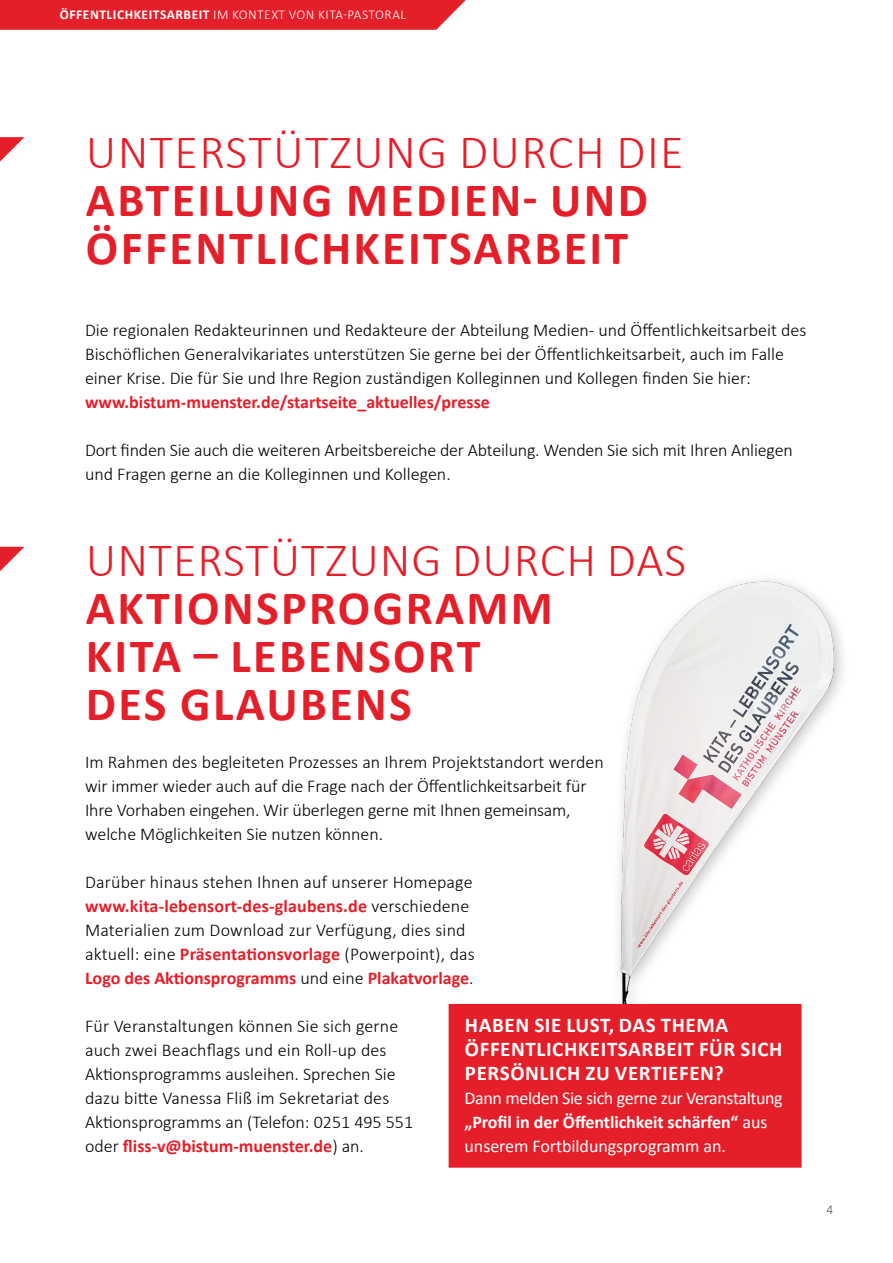
<style>
.page{position:relative;width:893px;height:1263px;background:#fff}
.page>*{position:absolute;margin:0;border:0;box-sizing:border-box;transform-origin:0 0}
.t1{font:700 48px/48px "Calibri";letter-spacing:.05em;color:#e51f29}
.copy_einzug_einspalt{font:700 21px/24px "Calibri";letter-spacing:.03em;color:#fff}
.copy_einzug_einspalt-2{font:300 18px/24px "Calibri";color:#000}
.copy_einzug_einspalt-3{font:700 18px "Calibri";color:#e51f29}
.copy_einzug_einspalt-4{font:18px/24px "Calibri";letter-spacing:-.02em;color:#fff}
.t2{font:300 13.5px "Calibri";letter-spacing:.04em;color:#fff}
.t3{font:300 13.5px "Calibri";color:#575756}
.s1{font-weight:700}
.s2{font-weight:300}
.s3{font-weight:300;color:#000}
.s4{font-weight:700;color:#e51f29}
</style>
<div class="page">
<img style="left:616px;top:579px;width:225px;height:501px">
<div style="left:0;top:0;width:466px;height:30px;background:#e51f29"></div>
<svg style="left:0;top:137px;width:24px;height:25px"></svg>
<svg style="left:0;top:547px;width:24px;height:24px"></svg>
<div style="left:449px;top:1004px;width:352px;height:164px;background:#e51f29"></div>
<p class="t2" style="left:60px;top:6px;width:348px"><span class="s1">ÖFFENTLICHKEITSARBEIT</span> IM KONTEXT VON KITA-PASTORAL</p>
<p class="t1" style="left:86px;top:128px;width:599px"><span class="s2">UNTERSTÜTZUNG DURCH DIE<br></span>ABTEILUNG MEDIEN- UND<br>ÖFFENTLICHKEITSARBEIT</p>
<p class="copy_einzug_einspalt-2" style="left:85px;top:318px;width:723px">Die regionalen Redakteurinnen und Redakteure der Abteilung Medien- und Öffentlichkeitsarbeit des<br>Bischöflichen Generalvikariates unterstützen Sie gerne bei der Öffentlichkeitsarbeit, auch im Falle einer Krise. Die für Sie und Ihre Region zuständigen Kolleginnen und Kollegen finden Sie hier:</p>
<p class="copy_einzug_einspalt-3" style="left:85px;top:391px;width:406px">www.bistum-muenster.de/startseite_aktuelles/presse</p>
<p class="copy_einzug_einspalt-2" style="left:85px;top:438px;width:709px">Dort finden Sie auch die weiteren Arbeitsbereiche der Abteilung. Wenden Sie sich mit Ihren Anliegen und Fragen gerne an die Kolleginnen und Kollegen.</p>
<p class="t1" style="left:86px;top:536px;width:602px"><span class="s2">UNTERSTÜTZUNG DURCH DAS<br></span>AKTIONSPROGRAMM<br>KITA – LEBENSORT<br>DES GLAUBENS</p>
<p class="copy_einzug_einspalt-2" style="left:85px;top:750px;width:520px">Im Rahmen des begleiteten Prozesses an Ihrem Projektstandort werden wir immer wieder auch auf die Frage nach der Öffentlichkeitsarbeit für<br>Ihre Vorhaben eingehen. Wir überlegen gerne mit Ihnen gemeinsam,</p>
<p class="copy_einzug_einspalt-2" style="left:85px;top:822px;width:300px">welche Möglichkeiten Sie nutzen können.</p>
<p class="copy_einzug_einspalt-2" style="left:85px;top:870px;width:389px">Darüber hinaus stehen Ihnen auf unserer Homepage</p>
<p class="copy_einzug_einspalt-3" style="left:85px;top:895px;width:386px">www.kita-lebensort-des-glaubens.de <span class="s3">verschiedene</span></p>
<p class="copy_einzug_einspalt-2" style="left:85px;top:918px;width:382px">Materialien zum Download zur Verfügung, dies sind</p>
<p class="copy_einzug_einspalt-2" style="left:85px;top:942px;width:391px">aktuell: eine <span class="s4">Präsentationsvorlage</span> (Powerpoint), das</p>
<p class="copy_einzug_einspalt-3" style="left:85px;top:967px;width:390px">Logo des Aktionsprogramms <span class="s3">und eine</span> Plakatvorlage<span class="s3">.</span></p>
<p class="copy_einzug_einspalt-2" style="left:85px;top:1014px;width:315px">Für Veranstaltungen können Sie sich gerne</p>
<p class="copy_einzug_einspalt-2" style="left:85px;top:1038px;width:303px">auch zwei Beachflags und ein Roll-up des</p>
<p class="copy_einzug_einspalt-2" style="left:85px;top:1062px;width:312px">Aktionsprogramms ausleihen. Sprechen Sie</p>
<p class="copy_einzug_einspalt-2" style="left:85px;top:1086px;width:306px">dazu bitte Vanessa Fliß im Sekretariat des</p>
<p class="copy_einzug_einspalt-2" style="left:85px;top:1110px;width:330px">Aktionsprogramms an (Telefon: 0251 495 551</p>
<p class="copy_einzug_einspalt-3" style="left:85px;top:1135px;width:280px"><span class="s3">oder</span> fliss-v@bistum-muenster.de<span class="s3">) an.</span></p>
<p class="copy_einzug_einspalt" style="left:465px;top:1013px;width:319px">HABEN SIE LUST, DAS THEMA<br>ÖFFENTLICHKEITSARBEIT FÜR SICH<br>PERSÖNLICH ZU VERTIEFEN?</p>
<p class="copy_einzug_einspalt-4" style="left:465px;top:1086px;width:320px">Dann melden Sie sich gerne zur Veranstaltung <span class="s1">„Profil in der Öffentlichkeit schärfen“</span> aus unserem Fortbildungsprogramm an.</p>
<p class="t3" style="left:827px;top:1201px;width:8px">4</p>
</div>
